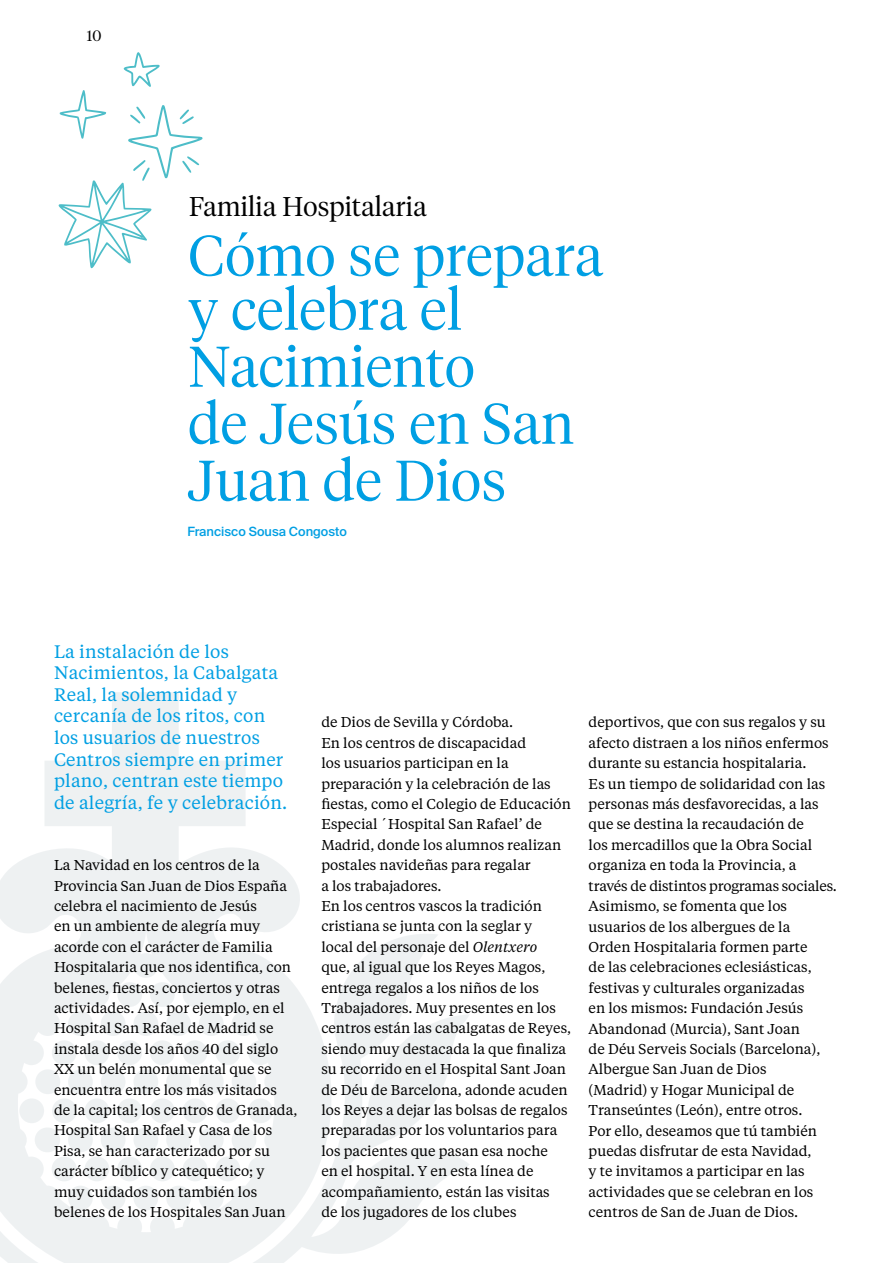
<style>
.page{position:relative;width:893px;height:1263px;background:#fff}
.page>*{position:absolute;margin:0;border:0;box-sizing:border-box;transform-origin:0 0}
.t1{font:300 57px/56.2px "Tiempos Headline";letter-spacing:.01em;color:#009fe3}
.t2{font:300 27px "Tiempos Headline";letter-spacing:.01em;color:#000}
.Entradilla_Entrtevis{font:18px/21.6px "Tiempos Text";letter-spacing:.01em;color:#009fe3}
.t3{font:300 15px "Tiempos Headline";color:#000}
.Base_texto{font:14.25px/20.4px "Tiempos Text";color:#000}
.t4{font:500 12.75px "Suisse Intl";color:#009fe3}
.s1{font-style:italic}
</style>
<div class="page">
<svg style="left:333px;top:934px;width:136px;height:320px;fill:#eef1f2"></svg>
<svg style="left:0;top:692px;width:333px;height:571px;fill:#eef1f2"></svg>
<div style="left:150px;top:982px;width:25px;height:25px;background:#eef1f2;border-radius:50%"></div>
<div style="left:117px;top:982px;width:25px;height:25px;background:#eef1f2;border-radius:50%"></div>
<div style="left:68px;top:1011px;width:25px;height:25px;background:#eef1f2;border-radius:50%"></div>
<div style="left:199px;top:1011px;width:25px;height:25px;background:#eef1f2;border-radius:50%"></div>
<div style="left:166px;top:1011px;width:25px;height:25px;background:#eef1f2;border-radius:50%"></div>
<div style="left:133px;top:1011px;width:25px;height:25px;background:#eef1f2;border-radius:50%"></div>
<div style="left:101px;top:1011px;width:25px;height:25px;background:#eef1f2;border-radius:50%"></div>
<svg style="left:85px;top:1040px;width:24px;height:25px"></svg>
<div style="left:215px;top:1040px;width:25px;height:25px;background:#eef1f2;border-radius:50%"></div>
<div style="left:183px;top:1040px;width:24px;height:25px;background:#eef1f2;border-radius:50%"></div>
<div style="left:150px;top:1040px;width:25px;height:25px;background:#eef1f2;border-radius:50%"></div>
<svg style="left:117px;top:1040px;width:25px;height:25px"></svg>
<div style="left:232px;top:1069px;width:24px;height:25px;background:#eef1f2;border-radius:50%"></div>
<div style="left:68px;top:1069px;width:25px;height:25px;background:#eef1f2;border-radius:50%"></div>
<div style="left:199px;top:1069px;width:25px;height:25px;background:#eef1f2;border-radius:50%"></div>
<div style="left:166px;top:1069px;width:25px;height:25px;background:#eef1f2;border-radius:50%"></div>
<div style="left:133px;top:1069px;width:25px;height:25px;background:#eef1f2;border-radius:50%"></div>
<div style="left:101px;top:1069px;width:25px;height:25px;background:#eef1f2;border-radius:50%"></div>
<div style="left:248px;top:1098px;width:25px;height:25px;background:#eef1f2;border-radius:50%"></div>
<div style="left:85px;top:1098px;width:24px;height:25px;background:#eef1f2;border-radius:50%"></div>
<div style="left:19px;top:1098px;width:25px;height:25px;background:#eef1f2;border-radius:50%"></div>
<div style="left:215px;top:1098px;width:25px;height:25px;background:#eef1f2;border-radius:50%"></div>
<div style="left:183px;top:1098px;width:24px;height:25px;background:#eef1f2;border-radius:50%"></div>
<div style="left:150px;top:1098px;width:25px;height:25px;background:#eef1f2;border-radius:50%"></div>
<div style="left:117px;top:1098px;width:25px;height:25px;background:#eef1f2;border-radius:50%"></div>
<div style="left:232px;top:1127px;width:24px;height:25px;background:#eef1f2;border-radius:50%"></div>
<div style="left:68px;top:1127px;width:25px;height:25px;background:#eef1f2;border-radius:50%"></div>
<div style="left:199px;top:1127px;width:25px;height:25px;background:#eef1f2;border-radius:50%"></div>
<div style="left:166px;top:1127px;width:25px;height:25px;background:#eef1f2;border-radius:50%"></div>
<div style="left:133px;top:1127px;width:25px;height:25px;background:#eef1f2;border-radius:50%"></div>
<div style="left:101px;top:1127px;width:25px;height:25px;background:#eef1f2;border-radius:50%"></div>
<div style="left:85px;top:1156px;width:24px;height:25px;background:#eef1f2;border-radius:50%"></div>
<svg style="left:35px;top:1040px;width:42px;height:141px"></svg>
<div style="left:215px;top:1156px;width:25px;height:25px;background:#eef1f2;border-radius:50%"></div>
<div style="left:183px;top:1156px;width:24px;height:25px;background:#eef1f2;border-radius:50%"></div>
<div style="left:150px;top:1156px;width:25px;height:25px;background:#eef1f2;border-radius:50%"></div>
<div style="left:117px;top:1156px;width:25px;height:25px;background:#eef1f2;border-radius:50%"></div>
<div style="left:68px;top:1185px;width:25px;height:25px;background:#eef1f2;border-radius:50%"></div>
<div style="left:199px;top:1185px;width:25px;height:25px;background:#eef1f2;border-radius:50%"></div>
<div style="left:166px;top:1185px;width:25px;height:25px;background:#eef1f2;border-radius:50%"></div>
<div style="left:133px;top:1185px;width:25px;height:25px;background:#eef1f2;border-radius:50%"></div>
<div style="left:101px;top:1185px;width:25px;height:25px;background:#eef1f2;border-radius:50%"></div>
<svg style="left:59px;top:52px;width:144px;height:216px"></svg>
<p class="t3" style="left:87px;top:25px;width:16px">10</p>
<p class="t2" style="left:189px;top:188px;width:239px">Familia Hospitalaria</p>
<p class="t1" style="left:188px;top:225px;width:416px">Cómo se prepara y celebra el<br>Nacimiento<br>de Jesús en San<br>Juan de Dios</p>
<p class="t4" style="left:187px;top:524px;width:161px">Francisco Sousa Congosto</p>
<p class="Entradilla_Entrtevis" style="left:54px;top:640px;width:235px">La instalación de los<br>Nacimientos, la Cabalgata<br>Real, la solemnidad y cercanía de los ritos, con los usuarios de nuestros<br>Centros siempre en primer plano, centran este tiempo de alegría, fe y celebración.</p>
<p class="Base_texto" style="left:54px;top:854px;width:245px">La Navidad en los centros de la Provincia San Juan de Dios España celebra el nacimiento de Jesús<br>en un ambiente de alegría muy acorde con el carácter de Familia Hospitalaria que nos identifica, con belenes, fiestas, conciertos y otras actividades. Así, por ejemplo, en el Hospital San Rafael de Madrid se instala desde los años 40 del siglo XX un belén monumental que se encuentra entre los más visitados<br>de la capital; los centros de Granada, Hospital San Rafael y Casa de los Pisa, se han caracterizado por su carácter bíblico y catequético; y muy cuidados son también los belenes de los Hospitales San Juan</p>
<p class="Base_texto" style="left:321px;top:711px;width:193px">de Dios de Sevilla y Córdoba.</p>
<p class="Base_texto" style="left:321px;top:732px;width:251px">En los centros de discapacidad<br>los usuarios participan en la preparación y la celebración de las fiestas, como el Colegio de Educación<br>Especial ´Hospital San Rafael’ de<br>Madrid, donde los alumnos realizan postales navideñas para regalar<br>a los trabajadores.</p>
<p class="Base_texto" style="left:321px;top:895px;width:251px">En los centros vascos la tradición cristiana se junta con la seglar y<br>local del personaje del <span class="s1">Olentxero<br></span>que, al igual que los Reyes Magos, entrega regalos a los niños de los Trabajadores. Muy presentes en los centros están las cabalgatas de Reyes, siendo muy destacada la que finaliza su recorrido en el Hospital Sant Joan de Déu de Barcelona, adonde acuden los Reyes a dejar las bolsas de regalos preparadas por los voluntarios para los pacientes que pasan esa noche<br>en el hospital. Y en esta línea de acompañamiento, están las visitas<br>de los jugadores de los clubes</p>
<p class="Base_texto" style="left:589px;top:711px;width:242px">deportivos, que con sus regalos y su afecto distraen a los niños enfermos durante su estancia hospitalaria.</p>
<p class="Base_texto" style="left:589px;top:773px;width:250px">Es un tiempo de solidaridad con las personas más desfavorecidas, a las que se destina la recaudación de<br>los mercadillos que la Obra Social organiza en toda la Provincia, a través de distintos programas sociales.</p>
<p class="Base_texto" style="left:589px;top:895px;width:233px">Asimismo, se fomenta que los usuarios de los albergues de la<br>Orden Hospitalaria formen parte de las celebraciones eclesiásticas, festivas y culturales organizadas en los mismos: Fundación Jesús<br>Abandonad (Murcia), Sant Joan<br>de Déu Serveis Socials (Barcelona),<br>Albergue San Juan de Dios (Madrid) y Hogar Municipal de<br>Transeúntes (León), entre otros.<br>Por ello, deseamos que tú también puedas disfrutar de esta Navidad, y te invitamos a participar en las actividades que se celebran en los centros de San de Juan de Dios.</p>
</div>
